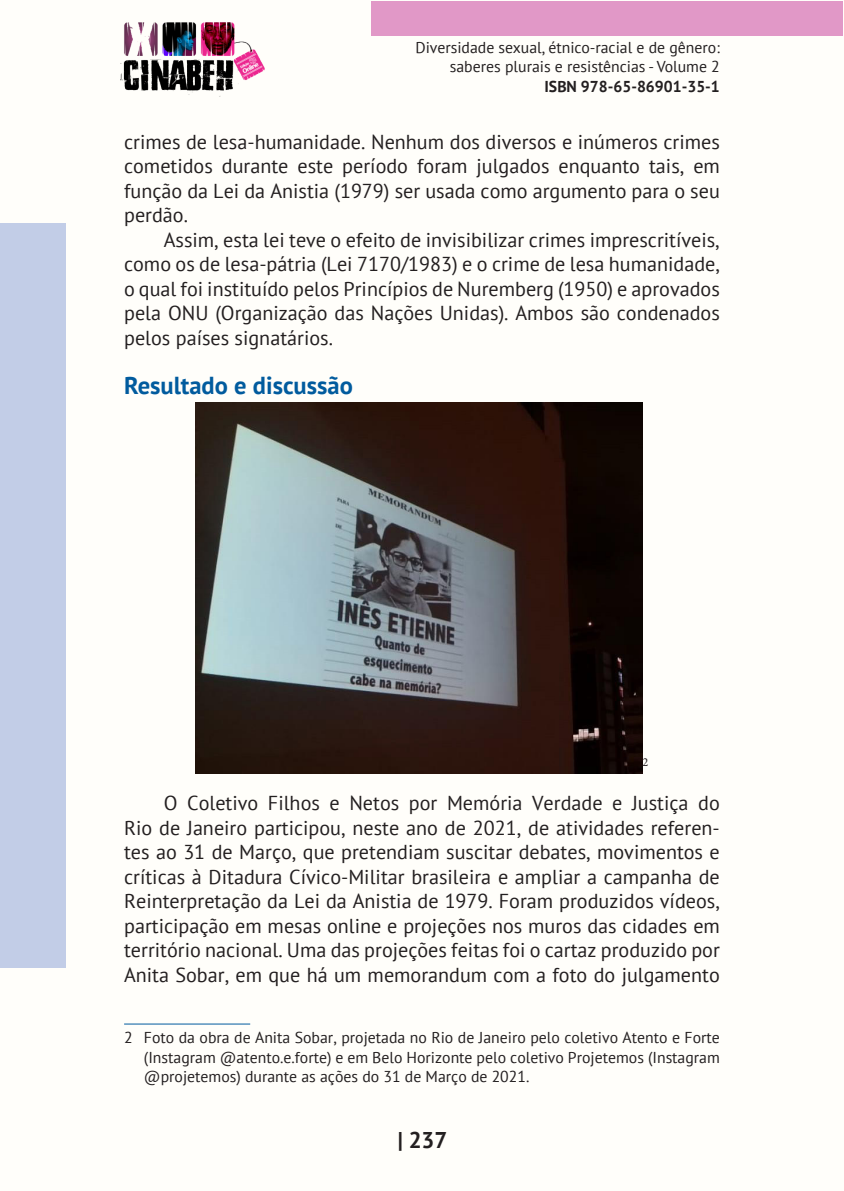
<style>
.page{position:relative;width:844px;height:1191px;background:#fff}
.page>*{position:absolute;margin:0;border:0;box-sizing:border-box;transform-origin:0 0}
._9_SUBTÍTULOS{font:700 24.5px "PT Sans";color:#015b9e}
.t1{font:700 22.75px "PT Sans";color:#231f20}
._8_CORPO{font:20.12px/24.5px "PT Sans";color:#231f20;text-align:justify}
._5_RODAPÉ{font:15.75px/19.2px "PT Sans";color:#231f20;text-align:right}
.t2{font:700 15.75px "PT Sans";color:#231f20}
.t3{font:12.25px "Minion Pro";color:#231f20}
</style>
<div class="page">
<div style="left:0;top:0;width:843px;height:1191px;background:#fffefa"></div>
<div style="left:371px;top:1px;width:471px;height:35px;background:#e198c7"></div>
<div style="left:0;top:223px;width:65px;height:744px;background:#c2cde7"></div>
<img style="left:120px;top:22px;width:144px;height:75px">
<img style="left:195px;top:403px;width:447px;height:370px">
<hr style="left:124px;top:1023px;width:126px;height:1px;background:#015b9e">
<p class="_5_RODAPÉ" style="left:415px;top:38px;width:306px">Diversidade sexual, étnico-racial e de gênero: saberes plurais e resistências - Volume 2</p>
<p class="t2" style="left:544px;top:76px;width:177px">ISBN 978-65-86901-35-1</p>
<p class="_8_CORPO" style="left:124px;top:129px;width:597px">crimes de lesa-humanidade. Nenhum dos diversos e inúmeros crimes cometidos durante este período foram julgados enquanto tais, em função da Lei da Anistia (1979) ser usada como argumento para o seu perdão.</p>
<p class="_8_CORPO" style="left:124px;top:227px;width:597px;text-indent:40px">Assim, esta lei teve o efeito de invisibilizar crimes imprescritíveis, como os de lesa-pátria (Lei 7170/1983) e o crime de lesa humanidade, o qual foi instituído pelos Princípios de Nuremberg (1950) e aprovados pela ONU (Organização das Nações Unidas). Ambos são condenados pelos países signatários.</p>
<p class="_9_SUBTÍTULOS" style="left:124px;top:369px;width:230px">Resultado e discussão</p>
<p class="t3" style="left:642px;top:754px;width:7px">2</p>
<p class="_8_CORPO" style="left:124px;top:790px;width:597px;text-indent:40px">O Coletivo Filhos e Netos por Memória Verdade e Justiça do Rio de Janeiro participou, neste ano de 2021, de atividades referen&shy;tes ao 31 de Março, que pretendiam suscitar debates, movimentos e críticas à Ditadura Cívico-Militar brasileira e ampliar a campanha de Reinterpretação da Lei da Anistia de 1979. Foram produzidos vídeos, participação em mesas online e projeções nos muros das cidades em território nacional. Uma das projeções feitas foi o cartaz produzido por Anita Sobar, em que há um memorandum com a foto do julgamento</p>
<p class="_5_RODAPÉ" style="left:144px;top:1027px;width:577px;text-align:justify;text-indent:-20px">2 Foto da obra de Anita Sobar, projetada no Rio de Janeiro pelo coletivo Atento e Forte (Instagram @atento.e.forte) e em Belo Horizonte pelo coletivo Projetemos (Instagram @projetemos) durante as ações do 31 de Março de 2021.</p>
<p class="t1" style="left:397px;top:1125px;width:51px">| 237</p>
</div>
